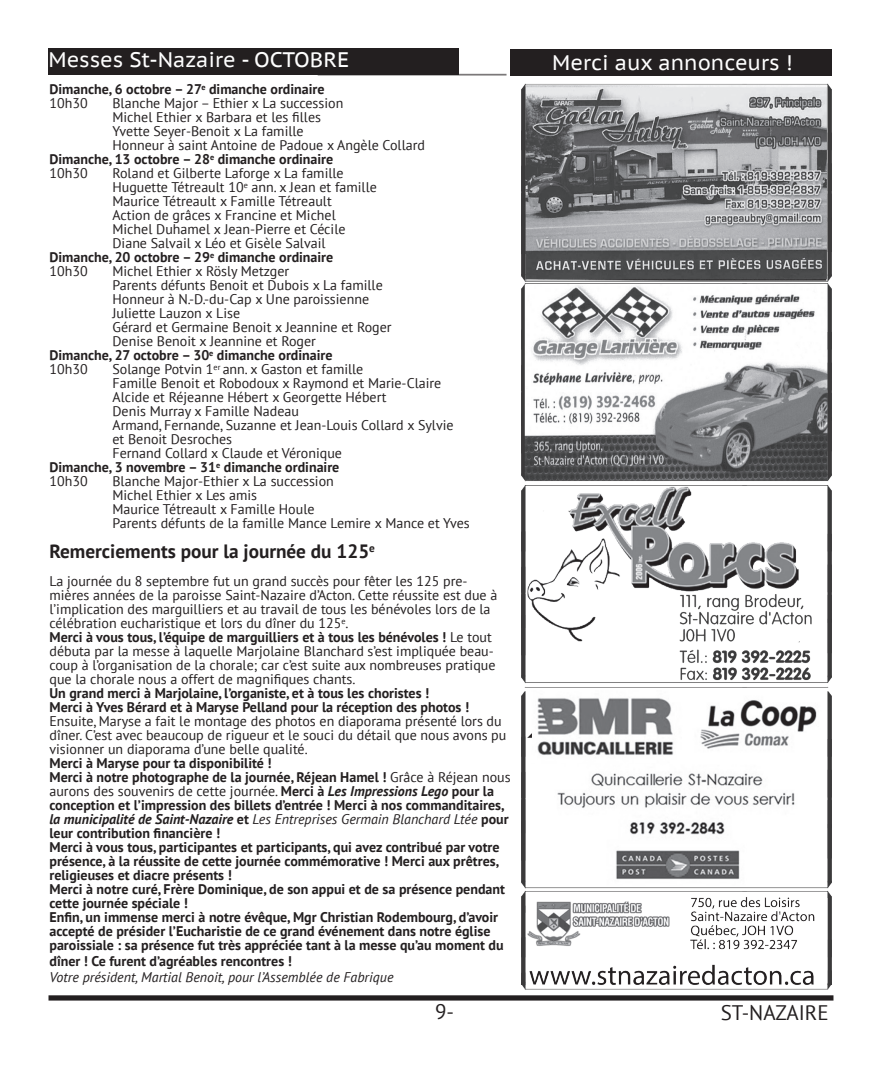
<style>
.page{position:relative;width:882px;height:1071px;background:#fff}
.page>*{position:absolute;margin:0;border:0;box-sizing:border-box;transform-origin:0 0}
.t1{font:21px "PT Sans Caption";color:#fff}
.t2{font:21px "PT Sans";color:#231f20}
.t3{font:700 19.25px "PT Sans";color:#231f20}
.t4{font:14px/14px "PT Sans";color:#231f20}
.t5{font:700 14px/14px "PT Sans";color:#231f20}
.t6{font:italic 14px "PT Sans";color:#231f20}
.s1{font-weight:400}
.s2{font-weight:700}
.s3{font-style:italic}
.s4{font-weight:400;font-style:italic}
</style>
<div class="page">
<div style="left:49px;top:995px;width:784px;height:6px;background:#231f20"></div>
<div style="left:49px;top:48px;width:410px;height:27px;background:#231f20"></div>
<hr style="left:318px;top:74px;width:189px;height:2px;background:#231f20">
<div style="left:510px;top:49px;width:322px;height:27px;background:#231f20"></div>
<img style="left:522px;top:83px;width:310px;height:913px">
<h1 class="t1" style="left:49px;top:46px;width:302px">Messes St-Nazaire - OCTOBRE</h1>
<p class="t5" style="left:49px;top:82px;width:277px">Dimanche, 6 octobre – 27<sup>e</sup> dimanche ordinaire<br><span class="s1">10h30</span></p>
<p class="t4" style="left:112px;top:96px;width:232px">Blanche Major – Ethier x La succession</p>
<p class="t4" style="left:112px;top:110px;width:210px">Michel Ethier x Barbara et les filles</p>
<p class="t4" style="left:112px;top:124px;width:193px">Yvette Seyer-Benoit x La famille</p>
<p class="t4" style="left:112px;top:138px;width:314px">Honneur à saint Antoine de Padoue x Angèle Collard</p>
<p class="t5" style="left:49px;top:152px;width:285px">Dimanche, 13 octobre – 28<sup>e</sup> dimanche ordinaire</p>
<p class="t4" style="left:49px;top:166px;width:40px">10h30</p>
<p class="t4" style="left:112px;top:166px;width:233px">Roland et Gilberte Laforge x La famille</p>
<p class="t4" style="left:112px;top:180px;width:266px">Huguette Tétreault 10<sup>e</sup> ann. x Jean et famille</p>
<p class="t4" style="left:112px;top:194px;width:221px">Maurice Tétreault x Famille Tétreault</p>
<p class="t4" style="left:112px;top:208px;width:225px">Action de grâces x Francine et Michel</p>
<p class="t4" style="left:112px;top:222px;width:235px">Michel Duhamel x Jean-Pierre et Cécile</p>
<p class="t4" style="left:112px;top:236px;width:215px">Diane Salvail x Léo et Gisèle Salvail</p>
<p class="t5" style="left:49px;top:250px;width:285px">Dimanche, 20 octobre – 29<sup>e</sup> dimanche ordinaire</p>
<p class="t4" style="left:49px;top:264px;width:40px">10h30</p>
<p class="t4" style="left:112px;top:264px;width:178px">Michel Ethier x Rösly Metzger</p>
<p class="t4" style="left:112px;top:278px;width:272px">Parents défunts Benoit et Dubois x La famille</p>
<p class="t4" style="left:112px;top:292px;width:258px">Honneur à N.-D.-du-Cap x Une paroissienne</p>
<p class="t4" style="left:112px;top:306px;width:129px">Juliette Lauzon x Lise</p>
<p class="t4" style="left:112px;top:320px;width:281px">Gérard et Germaine Benoit x Jeannine et Roger</p>
<p class="t4" style="left:112px;top:334px;width:205px">Denise Benoit x Jeannine et Roger</p>
<p class="t5" style="left:49px;top:348px;width:285px">Dimanche, 27 octobre – 30<sup>e</sup> dimanche ordinaire</p>
<p class="t4" style="left:49px;top:362px;width:40px">10h30</p>
<p class="t4" style="left:112px;top:362px;width:252px">Solange Potvin 1<sup>er</sup> ann. x Gaston et famille</p>
<p class="t4" style="left:112px;top:376px;width:330px">Famille Benoit et Robodoux x Raymond et Marie-Claire</p>
<p class="t4" style="left:112px;top:390px;width:276px">Alcide et Réjeanne Hébert x Georgette Hébert</p>
<p class="t4" style="left:112px;top:404px;width:188px">Denis Murray x Famille Nadeau</p>
<p class="t4" style="left:112px;top:418px;width:343px">Armand, Fernande, Suzanne et Jean-Louis Collard x Sylvie</p>
<p class="t4" style="left:112px;top:432px;width:121px">et Benoit Desroches</p>
<p class="t4" style="left:112px;top:446px;width:231px">Fernand Collard x Claude et Véronique</p>
<p class="t5" style="left:49px;top:460px;width:291px">Dimanche, 3 novembre – 31<sup>e</sup> dimanche ordinaire</p>
<p class="t4" style="left:49px;top:474px;width:40px">10h30</p>
<p class="t4" style="left:112px;top:474px;width:359px">Blanche Major-Ethier x La succession<br>Michel Ethier x Les amis<br>Maurice Tétreault x Famille Houle<br>Parents défunts de la famille Mance Lemire x Mance et Yves</p>
<h2 class="t3" style="left:49px;top:539px;width:327px">Remerciements pour la journée du 125<sup>e</sup></h2>
<p class="t4" style="left:49px;top:574px;width:449px">La journée du 8 septembre fut un grand succès pour fêter les 125 pre&shy;mières années de la paroisse Saint-Nazaire d’Acton. Cette réussite est due à l’implication des marguilliers et au travail de tous les bénévoles lors de la célébration eucharistique et lors du dîner du 125<sup>e</sup>.<br><span class="s2">Merci à vous tous, l’équipe de marguilliers et à tous les bénévoles !</span> Le tout débuta par la messe à laquelle Marjolaine Blanchard s’est impliquée beau&shy;coup à l’organisation de la chorale; car c’est suite aux nombreuses pratique que la chorale nous a offert de magnifiques chants.</p>
<p class="t5" style="left:49px;top:686px;width:421px">Un grand merci à Marjolaine, l’organiste, et à tous les choristes !<br>Merci à Yves Bérard et à Maryse Pelland pour la réception des photos !</p>
<p class="t4" style="left:49px;top:714px;width:458px">Ensuite, Maryse a fait le montage des photos en diaporama présenté lors du dîner. C’est avec beaucoup de rigueur et le souci du détail que nous avons pu visionner un diaporama d’une belle qualité.</p>
<p class="t5" style="left:49px;top:756px;width:463px">Merci à Maryse pour ta disponibilité !<br>Merci à notre photographe de la journée, Réjean Hamel ! <span class="s1">Grâce à Réjean nous aurons des souvenirs de cette journée.</span> Merci à <span class="s3">Les Impressions Lego</span> pour la conception et l’impression des billets d’entrée ! Merci à nos commanditaires, <span class="s3">la municipalité de Saint-Nazaire</span> et <span class="s4">Les Entreprises Germain Blanchard Ltée</span> pour leur contribution financière !<br>Merci à vous tous, participantes et participants, qui avez contribué par votre présence, à la réussite de cette journée commémorative ! Merci aux prêtres, religieuses et diacre présents !<br>Merci à notre curé, Frère Dominique, de son appui et de sa présence pendant cette journée spéciale !<br>Enfin, un immense merci à notre évêque, Mgr Christian Rodembourg, d’avoir accepté de présider l’Eucharistie de ce grand événement dans notre église paroissiale : sa présence fut très appréciée tant à la messe qu’au moment du</p>
<p class="t5" style="left:49px;top:954px;width:244px">dîner ! Ce furent d’agréables rencontres !</p>
<p class="t6" style="left:49px;top:968px;width:346px">Votre président, Martial Benoit, pour l’Assemblée de Fabrique</p>
<h1 class="t2" style="left:435px;top:998px;width:21px">9-</h1>
<h1 class="t1" style="left:552px;top:49px;width:242px">Merci aux annonceurs !</h1>
<h1 class="t2" style="left:721px;top:999px;width:109px">ST-NAZAIRE</h1>
</div>
